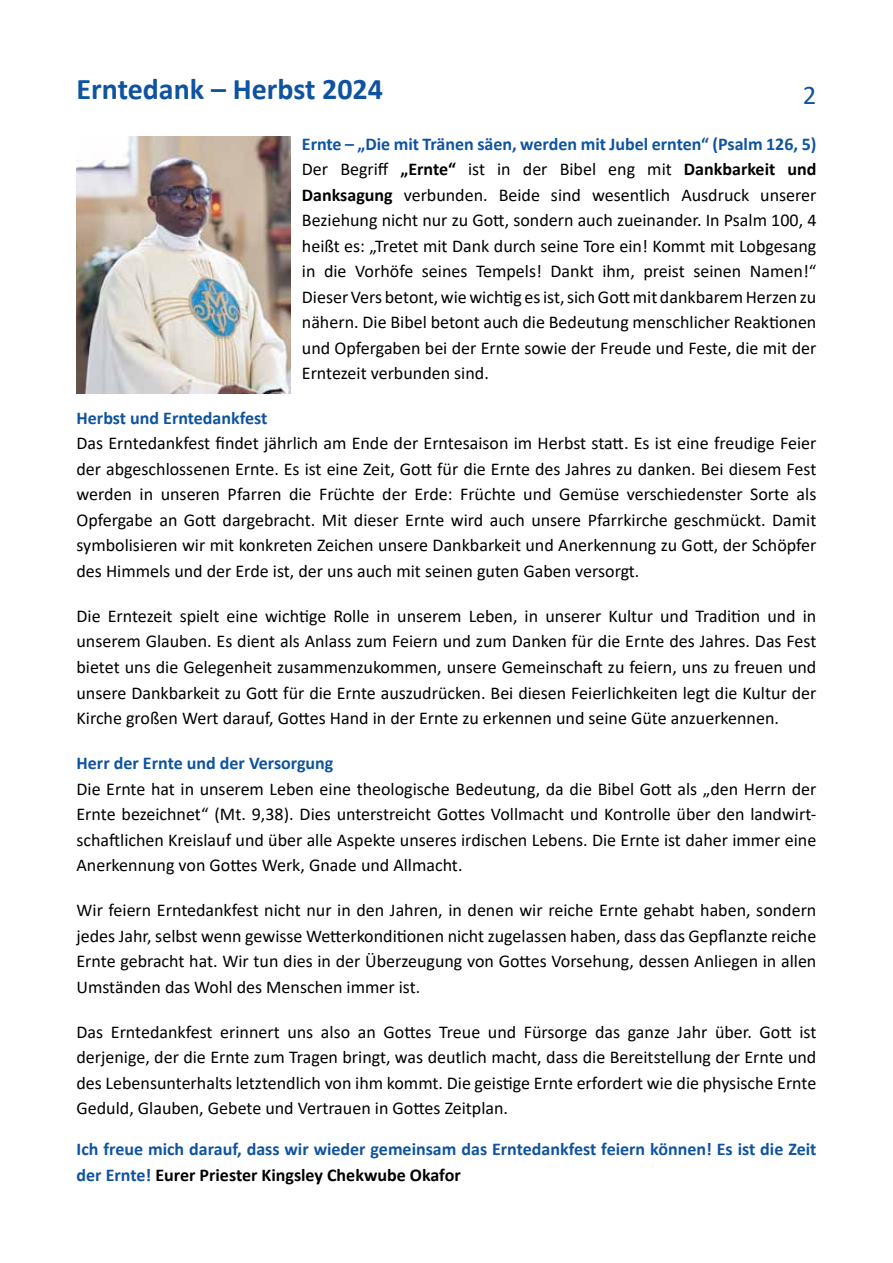
<style>
.page{position:relative;width:893px;height:1263px;background:#fff}
.page>*{position:absolute;margin:0;border:0;box-sizing:border-box;transform-origin:0 0}
.t1{font:700 30px "Calibri";color:#0e53a0}
.t2{font:27px "Calibri";color:#0e53a0}
.t3{font:18px/25.5px "Calibri";color:#000;text-align:justify}
.t4{font:700 18px/25.5px "Calibri";color:#0e53a0}
.s1{font-weight:700;color:#0e53a0}
.s2{font-weight:700}
.s3{color:#000}
</style>
<div class="page">
<img style="left:77px;top:136px;width:214px;height:257px">
<h1 class="t1" style="left:77px;top:68px;width:308px">Erntedank – Herbst 2024</h1>
<h2 class="t2" style="left:803px;top:77px;width:15px">2</h2>
<p class="t3" style="left:302px;top:130px;width:516px"><span class="s1">Ernte – „Die mit Tränen säen, werden mit Jubel ernten“ (Psalm 126, 5)<br></span>Der Begriff <span class="s2">„Ernte“</span> ist in der Bibel eng mit <span class="s2">Dankbarkeit und Danksagung</span> verbunden. Beide sind wesentlich Ausdruck unserer Beziehung nicht nur zu Gott, sondern auch zueinander. In Psalm 100, 4 heißt es: „Tretet mit Dank durch seine Tore ein! Kommt mit Lobgesang in die Vorhöfe seines Tempels! Dankt ihm, preist seinen Namen!“ Dieser Vers betont, wie wichtig es ist, sich Gott mit dankbarem Herzen zu nähern. Die Bibel betont auch die Bedeutung menschlicher Reaktionen und Opfergaben bei der Ernte sowie der Freude und Feste, die mit der Erntezeit verbunden sind.</p>
<p class="t4" style="left:77px;top:405px;width:192px">Herbst und Erntedankfest</p>
<p class="t3" style="left:77px;top:430px;width:741px">Das Erntedankfest findet jährlich am Ende der Erntesaison im Herbst statt. Es ist eine freudige Feier der abgeschlossenen Ernte. Es ist eine Zeit, Gott für die Ernte des Jahres zu danken. Bei diesem Fest werden in unseren Pfarren die Früchte der Erde: Früchte und Gemüse verschiedenster Sorte als Opfergabe an Gott dargebracht. Mit dieser Ernte wird auch unsere Pfarrkirche geschmückt. Damit symbolisieren wir mit konkreten Zeichen unsere Dankbarkeit und Anerkennung zu Gott, der Schöpfer des Himmels und der Erde ist, der uns auch mit seinen guten Gaben versorgt.</p>
<p class="t3" style="left:77px;top:603px;width:741px">Die Erntezeit spielt eine wichtige Rolle in unserem Leben, in unserer Kultur und Tradition und in unserem Glauben. Es dient als Anlass zum Feiern und zum Danken für die Ernte des Jahres. Das Fest bietet uns die Gelegenheit zusammenzukommen, unsere Gemeinschaft zu feiern, uns zu freuen und unsere Dankbarkeit zu Gott für die Ernte auszudrücken. Bei diesen Feierlichkeiten legt die Kultur der Kirche großen Wert darauf, Gottes Hand in der Ernte zu erkennen und seine Güte anzuerkennen.</p>
<p class="t4" style="left:77px;top:750px;width:258px">Herr der Ernte und der Versorgung</p>
<p class="t3" style="left:77px;top:775px;width:741px">Die Ernte hat in unserem Leben eine theologische Bedeutung, da die Bibel Gott als „den Herrn der Ernte bezeichnet“ (Mt. 9,38). Dies unterstreicht Gottes Vollmacht und Kontrolle über den landwirt&shy;schaftlichen Kreislauf und über alle Aspekte unseres irdischen Lebens. Die Ernte ist daher immer eine Anerkennung von Gottes Werk, Gnade und Allmacht.</p>
<p class="t3" style="left:77px;top:897px;width:741px">Wir feiern Erntedankfest nicht nur in den Jahren, in denen wir reiche Ernte gehabt haben, sondern jedes Jahr, selbst wenn gewisse Wetterkonditionen nicht zugelassen haben, dass das Gepflanzte reiche Ernte gebracht hat. Wir tun dies in der Überzeugung von Gottes Vorsehung, dessen Anliegen in allen Umständen das Wohl des Menschen immer ist.</p>
<p class="t3" style="left:77px;top:1018px;width:741px">Das Erntedankfest erinnert uns also an Gottes Treue und Fürsorge das ganze Jahr über. Gott ist derjenige, der die Ernte zum Tragen bringt, was deutlich macht, dass die Bereitstellung der Ernte und des Lebensunterhalts letztendlich von ihm kommt. Die geistige Ernte erfordert wie die physische Ernte Geduld, Glauben, Gebete und Vertrauen in Gottes Zeitplan.</p>
<p class="t4" style="left:77px;top:1136px;width:741px">Ich freue mich darauf, dass wir wieder gemeinsam das Erntedankfest feiern können! Es ist die Zeit der Ernte! <span class="s3">Eurer Priester Kingsley Chekwube Okafor</span></p>
</div>
